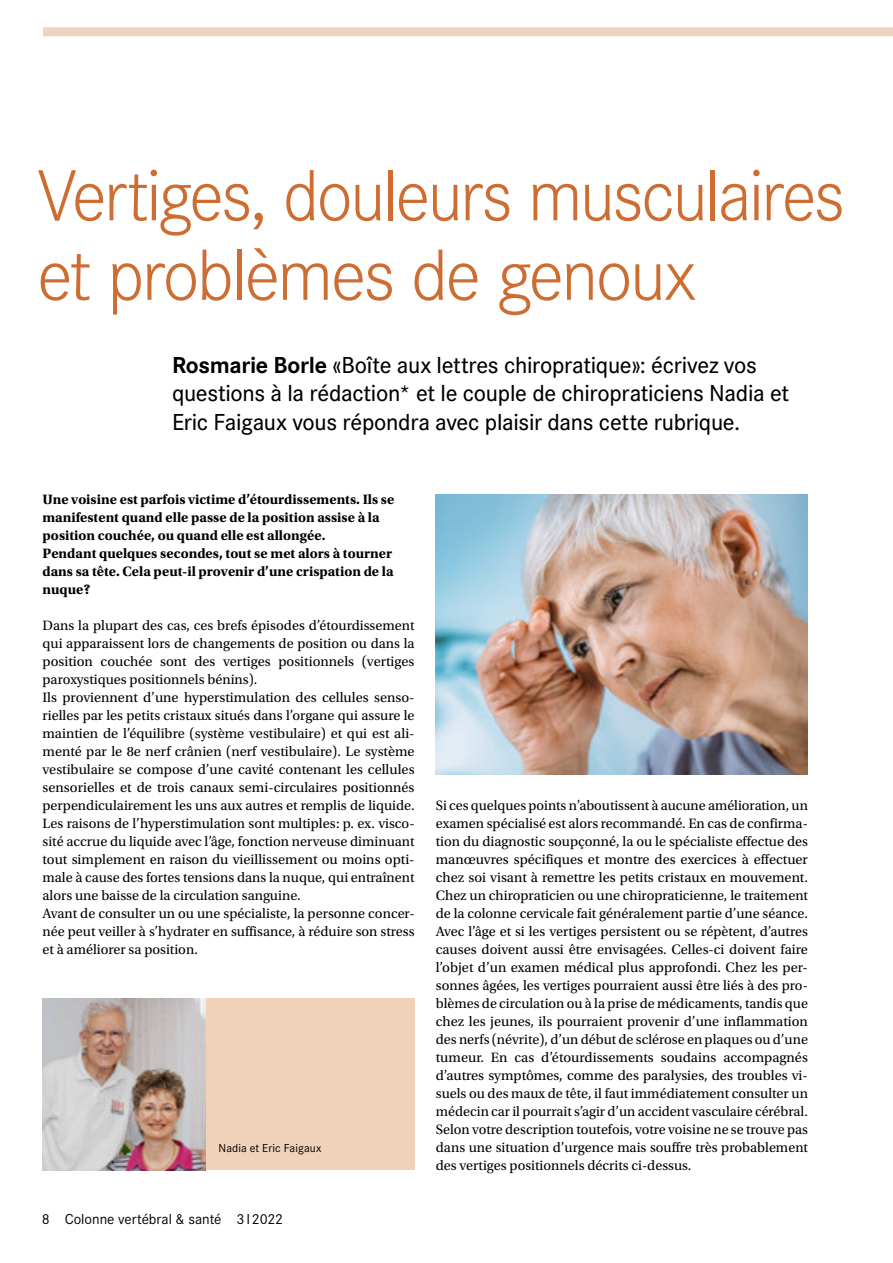
<style>
.page{position:relative;width:893px;height:1263px;background:#fff}
.page>*{position:absolute;margin:0;border:0;box-sizing:border-box;transform-origin:0 0}
.t1{font:300 75px/79.5px "Corporate S";letter-spacing:-.035em;color:#ce6d32}
.t2{font:500 24px/28.5px "Corporate S";letter-spacing:-.01em;color:#000}
.t3{font:15px "Corporate S";color:#000}
.t4{font:14.25px/18px "Utopia Std";color:#000}
.t5{font:700 14.25px/18px "Utopia Std";color:#000}
.t6{font:12px "Corporate S";letter-spacing:.005em;color:#000}
.s1{font-weight:700}
</style>
<div class="page">
<div style="left:43px;top:998px;width:372px;height:172px;background:#f0d2bb"></div>
<img style="left:43px;top:998px;width:163px;height:172px">
<img style="left:436px;top:494px;width:372px;height:280px">
<svg style="left:43px;top:27px;width:849px;height:10px;background:#f1d6c7"></svg>
<h1 class="t1" style="left:37px;top:153px;width:809px">Vertiges, douleurs musculaires et problèmes de genoux</h1>
<h2 class="t2" style="left:172px;top:350px;width:619px"><span class="s1">Rosmarie Borle</span> «Boîte aux lettres chiropratique»: écrivez vos questions à la rédaction* et le couple de chiropraticiens Nadia et<br>Eric Faigaux vous répondra avec plaisir dans cette rubrique.</h2>
<p class="t5" style="left:43px;top:490px;width:353px">Une voisine est parfois victime d’étourdissements. Ils se manifestent quand elle passe de la position assise à la position couchée, ou quand elle est allongée.<br>Pendant quelques secondes, tout se met alors à tourner dans sa tête. Cela peut-il provenir d’une crispation de la nuque?</p>
<p class="t4" style="left:43px;top:617px;width:374px">Dans la plupart des cas, ces brefs épisodes d’étourdissement qui apparaissent lors de changements de position ou dans la position couchée sont des vertiges positionnels (vertiges paroxystiques positionnels bénins).<br>Ils proviennent d’une hyperstimulation des cellules senso&shy;rielles par les petits cristaux situés dans l’organe qui assure le maintien de l’équilibre (système vestibulaire) et qui est ali&shy;menté par le 8e nerf crânien (nerf vestibulaire). Le système vestibulaire se compose d’une cavité contenant les cellules sensorielles et de trois canaux semi-circulaires positionnés perpendiculairement les uns aux autres et remplis de liquide.<br>Les raisons de l’hyperstimulation sont multiples: p. ex. visco&shy;sité accrue du liquide avec l’âge, fonction nerveuse diminuant tout simplement en raison du vieillissement ou moins opti&shy;male à cause des fortes tensions dans la nuque, qui entraînent alors une baisse de la circulation sanguine.<br>Avant de consulter un ou une spécialiste, la personne concer&shy;née peut veiller à s’hydrater en suffisance, à réduire son stress et à améliorer sa position.</p>
<p class="t6" style="left:219px;top:1141px;width:104px">Nadia et Eric Faigaux</p>
<p class="t3" style="left:42px;top:1211px;width:243px">8 Colonne vertébral &amp; santé 3 I 2022</p>
<p class="t4" style="left:436px;top:797px;width:374px;text-align:justify">Si ces quelques points n’aboutissent à aucune amélioration, un examen spécialisé est alors recommandé. En cas de confirma&shy;tion du diagnostic soupçonné, la ou le spécialiste effectue des manœuvres spécifiques et montre des exercices à effectuer chez soi visant à remettre les petits cristaux en mouvement.<br>Chez un chiropraticien ou une chiropraticienne, le traitement de la colonne cervicale fait généralement partie d’une séance.<br>Avec l’âge et si les vertiges persistent ou se répètent, d’autres causes doivent aussi être envisagées. Celles-ci doivent faire l’objet d’un examen médical plus approfondi. Chez les per&shy;sonnes âgées, les vertiges pourraient aussi être liés à des pro&shy;blèmes de circulation ou à la prise de médicaments, tandis que chez les jeunes, ils pourraient provenir d’une inflammation des nerfs (névrite), d’un début de sclérose en plaques ou d’une tumeur. En cas d’étourdissements soudains accompagnés d’autres symptômes, comme des paralysies, des troubles vi&shy;suels ou des maux de tête, il faut immédiatement consulter un médecin car il pourrait s’agir d’un accident vasculaire cérébral.<br>Selon votre description toutefois, votre voisine ne se trouve pas dans une situation d’urgence mais souffre très probablement des vertiges positionnels décrits ci-dessus.</p>
</div>
